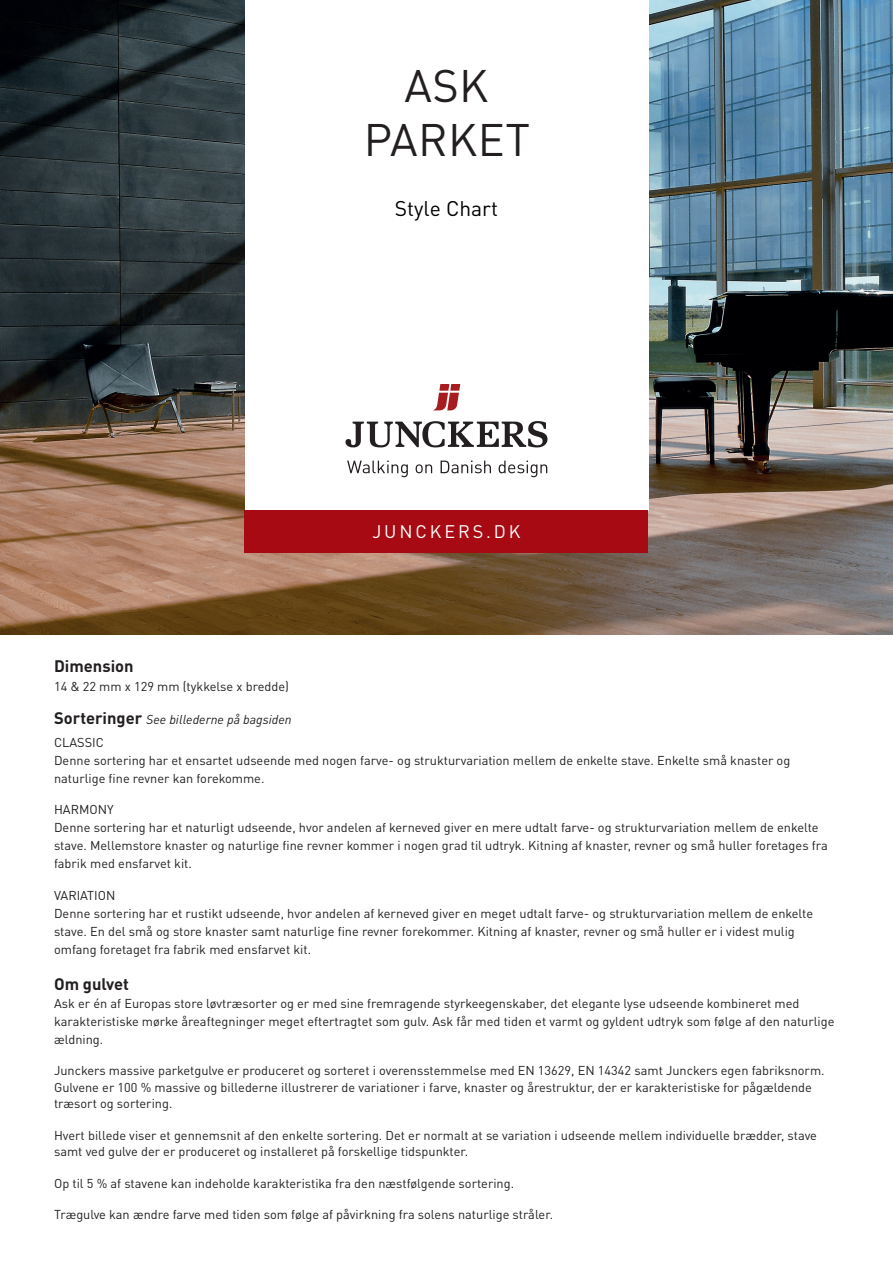
<style>
.page{position:relative;width:893px;height:1263px;background:#fff}
.page>*{position:absolute;margin:0;border:0;box-sizing:border-box;transform-origin:0 0}
.t1{font:45px/54px "DIN Pro";letter-spacing:.01em;color:#231f20;text-align:center}
.Subtitle{font:21px "DIN Pro";color:#000}
.Webadress{font:18px "DIN Pro";letter-spacing:.16em;color:#fff}
.t2{font:700 16.5px "DIN Pro";color:#231f20}
.t3{font:12.75px/18px "DIN Pro";color:#231f20}
.t4{font:italic 12.75px/22.5px "DIN Pro";color:#231f20}
.s1{font-weight:700;font-style:normal;font-size:16.5px}
.s2{font-style:normal}
</style>
<div class="page">
<img style="left:0;top:0;width:893px;height:635px">
<div style="left:244px;top:0;width:404px;height:510px;background:#fff"></div>
<div style="left:244px;top:510px;width:404px;height:43px;background:#a70a12"></div>
<svg style="left:434px;top:384px;width:26px;height:26px"></svg>
<svg style="left:345px;top:421px;width:202px;height:26px"></svg>
<svg style="left:347px;top:461px;width:200px;height:16px"></svg>
<p class="t1" style="left:364px;top:56px;width:168px">ASK<br>PARKET</p>
<p class="Subtitle" style="left:395px;top:193px;width:105px">Style Chart</p>
<p class="Webadress" style="left:372px;top:518px;width:150px">JUNCKERS.DK</p>
<p class="t2" style="left:54px;top:653px;width:81px">Dimension</p>
<p class="t3" style="left:54px;top:677px;width:236px">14 &amp; 22 mm x 129 mm (tykkelse x bredde)</p>
<p class="t4" style="left:54px;top:708px;width:239px"><span class="s1">Sorteringer</span> See billederne på bagsiden<br><span class="s2">CLASSIC</span></p>
<p class="t3" style="left:54px;top:750px;width:738px">Denne sortering har et ensartet udseende med nogen farve- og strukturvariation mellem de enkelte stave. Enkelte små knaster og naturlige fine revner kan forekomme.</p>
<p class="t3" style="left:54px;top:800px;width:775px">HARMONY<br>Denne sortering har et naturligt udseende, hvor andelen af kerneved giver en mere udtalt farve- og strukturvariation mellem de enkelte stave. Mellemstore knaster og naturlige fine revner kommer i nogen grad til udtryk. Kitning af knaster, revner og små huller foretages fra fabrik med ensfarvet kit.</p>
<p class="t3" style="left:54px;top:885px;width:761px">VARIATION<br>Denne sortering har et rustikt udseende, hvor andelen af kerneved giver en meget udtalt farve- og strukturvariation mellem de enkelte stave. En del små og store knaster samt naturlige fine revner forekommer. Kitning af knaster, revner og små huller er i videst mulig omfang foretaget fra fabrik med ensfarvet kit.</p>
<p class="t2" style="left:54px;top:971px;width:77px">Om gulvet</p>
<p class="t3" style="left:54px;top:993px;width:782px">Ask er én af Europas store løvtræsorter og er med sine fremragende styrkeegenskaber, det elegante lyse udseende kombineret med karakteristiske mørke åreaftegninger meget eftertragtet som gulv. Ask får med tiden et varmt og gyldent udtryk som følge af den naturlige ældning.</p>
<p class="t3" style="left:54px;top:1061px;width:772px;line-height:16.5px">Junckers massive parketgulve er produceret og sorteret i overensstemmelse med EN 13629, EN 14342 samt Junckers egen fabriksnorm.<br>Gulvene er 100 % massive og billederne illustrerer de variationer i farve, knaster og årestruktur, der er karakteristiske for pågældende træsort og sortering.</p>
<p class="t3" style="left:54px;top:1126px;width:764px;line-height:16.5px">Hvert billede viser et gennemsnit af den enkelte sortering. Det er normalt at se variation i udseende mellem individuelle brædder, stave samt ved gulve der er produceret og installeret på forskellige tidspunkter.</p>
<p class="t3" style="left:54px;top:1173px;width:462px">Op til 5 % af stavene kan indeholde karakteristika fra den næstfølgende sortering.</p>
<p class="t3" style="left:54px;top:1205px;width:501px">Trægulve kan ændre farve med tiden som følge af påvirkning fra solens naturlige stråler.</p>
</div>
